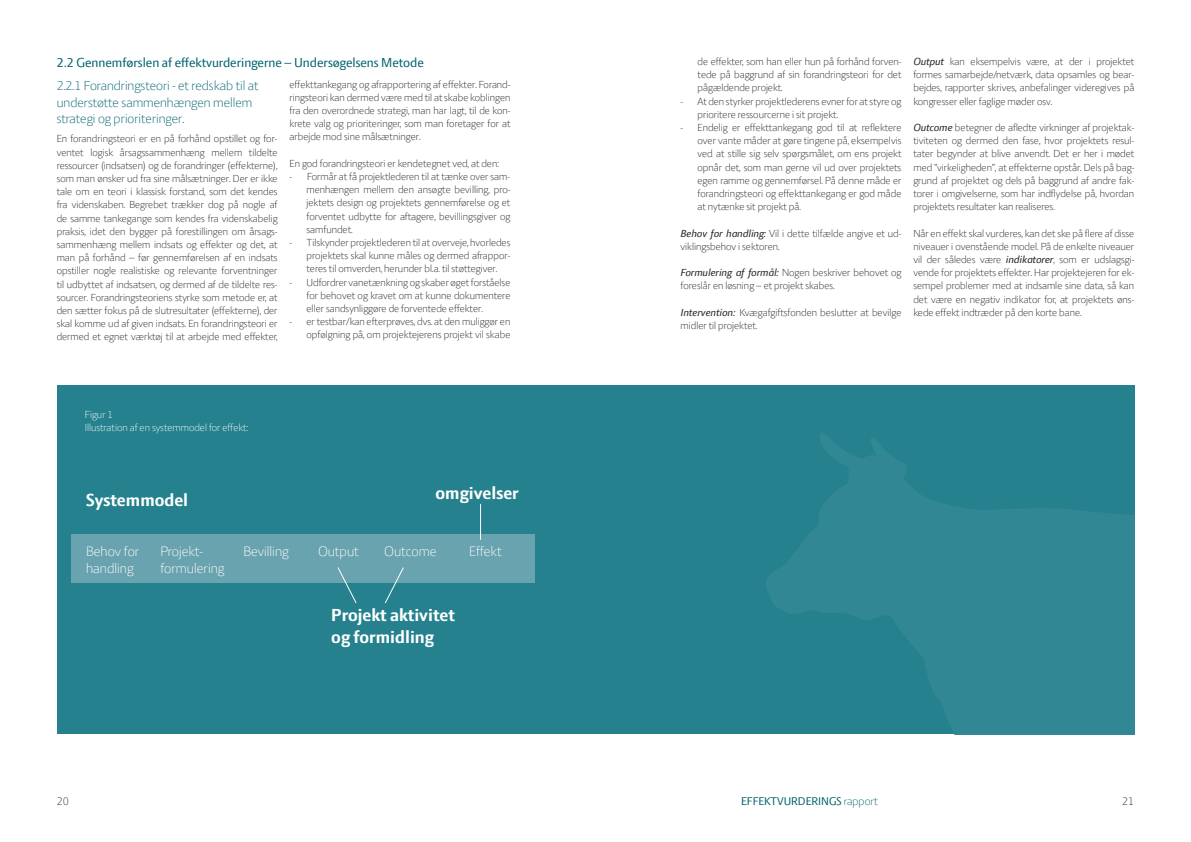
<style>
.page{position:relative;width:1191px;height:842px;background:#fff}
.page>*{position:absolute;margin:0;border:0;box-sizing:border-box;transform-origin:0 0}
.t1{font:700 18.8px/22.5px "LF Press Sans";color:#fff}
.t2{font:300 14.7px/17.7px "LF Press Sans";color:#fff}
.t3{font:300 14px/16.8px "LF Press Sans";color:#006370}
.t4{font:14px "LF Press Sans";color:#006370}
.t5{font:12px "LF Press Sans";color:#006370}
.t6{font:300 12px "LF Press Sans";color:#231f20}
.t7{font:300 11px/13.2px "LF Press Sans";color:#231f20;text-align:justify}
.t8{font:300 11px/13.2px "LF Press Sans";color:#fff}
.s1{font-weight:400;font-style:italic}
.s2{font-weight:300}
</style>
<div class="page">
<div style="left:57px;top:386px;width:1077px;height:348px;background:#24818d"></div>
<svg style="left:766px;top:433px;width:368px;height:301px;fill:#328794"></svg>
<div style="left:71px;top:534px;width:464px;height:49px;background:#69a3af"></div>
<svg style="left:337px;top:567px;width:20px;height:36px"></svg>
<svg style="left:385px;top:567px;width:19px;height:36px"></svg>
<hr style="left:480px;top:504px;width:1px;height:36px;background:#fff">
<p class="t4" style="left:57px;top:55px;width:368px">2.2 Gennemførslen af effektvurderingerne – U ndersøgelsens Metode</p>
<p class="t3" style="left:57px;top:77px;width:203px">2.2.1 Forandringsteori - et redskab til at understøtte sammenhængen mellem strategi og prioriteringer.</p>
<p class="t7" style="left:57px;top:132px;width:222px">En forandringsteori er en på forhånd opstillet og for&shy;ventet logisk årsagssammenhæng mellem tildelte ressourcer (indsatsen) og de forandringer (effekterne), som man ønsker ud fra sine målsætninger. Der er ikke tale om en teori i klassisk forstand, som det kendes fra videnskaben. Begrebet trækker dog på nogle af de samme tankegange som kendes fra videnskabelig praksis, idet den bygger på forestillingen om årsags&shy;sammenhæng mellem indsats og effekter og det, at man på forhånd – før gennemførelsen af en indsats opstiller nogle realistiske og relevante forventninger til udbyttet af indsatsen, og dermed af de tildelte res&shy;sourcer. Forandringsteoriens styrke som metode er, at den sætter fokus på de slutresultater (effekterne), der skal komme ud af given indsats. En forandringsteori er dermed et egnet værktøj til at arbejde med effekter,</p>
<p class="t7" style="left:289px;top:77px;width:222px">effekttankegang og afrapportering af effekter. Forand&shy;ringsteori kan dermed være med til at skabe koblingen fra den overordnede strategi, man har lagt, til de kon&shy;krete valg og prioriteringer, som man foretager for at arbejde mod sine målsætninger.</p>
<p class="t7" style="left:289px;top:156px;width:211px">En god forandringsteori er kendetegnet ved, at den:</p>
<p class="t7" style="left:306px;top:170px;width:205px;text-indent:-17px">- Formår at få projektlederen til at tænke over sam&shy;menhængen mellem den ansøgte bevilling, pro&shy;jektets design og projektets gennemførelse og et forventet udbytte for aftagere, bevillingsgiver og samfundet.</p>
<p class="t7" style="left:306px;top:236px;width:205px;text-indent:-17px">- Tilskynder projektlederen til at overveje, hvorledes projektets skal kunne måles og dermed afrappor&shy;teres til omverden, herunder bl.a. til støttegiver.</p>
<p class="t7" style="left:306px;top:275px;width:205px;text-indent:-17px">- Udfordrer vanetænkning og skaber øget forståelse for behovet og kravet om at kunne dokumentere eller sandsynliggøre de forventede effekter.</p>
<p class="t7" style="left:289px;top:315px;width:222px;text-align:right">- er testbar/kan efterprøves, dvs. at den muliggør en opfølgning på, om projektejerens projekt vil skabe</p>
<p class="t8" style="left:85px;top:407px;width:165px">Figur 1<br>Illustration af en systemmodel for effekt:</p>
<h1 class="t1" style="left:86px;top:488px;width:104px">Systemmodel</h1>
<h1 class="t1" style="left:435px;top:481px;width:85px">omgivelser</h1>
<h2 class="t2" style="left:86px;top:542px;width:55px">Behov for handling</h2>
<h2 class="t2" style="left:160px;top:542px;width:66px">Projekt&shy;formulering</h2>
<h2 class="t2" style="left:243px;top:542px;width:47px">Bevilling</h2>
<h2 class="t2" style="left:318px;top:542px;width:42px">Output</h2>
<h2 class="t2" style="left:384px;top:542px;width:54px">Outcome</h2>
<h2 class="t2" style="left:469px;top:542px;width:34px">Effekt</h2>
<h1 class="t1" style="left:331px;top:603px;width:125px">Projekt aktivitet og formidling</h1>
<p class="t7" style="left:697px;top:55px;width:205px">de effekter, som han eller hun på forhånd forven&shy;tede på baggrund af sin forandringsteori for det pågældende projekt.</p>
<p class="t7" style="left:697px;top:94px;width:205px;text-indent:-17px">- At den styrker projektlederens evner for at styre og prioritere ressourcerne i sit projekt.</p>
<p class="t7" style="left:697px;top:121px;width:205px;text-indent:-17px">- Endelig er effekttankegang god til at reflektere over vante måder at gøre tingene på, eksempelvis ved at stille sig selv spørgsmålet, om ens projekt opnår det, som man gerne vil ud over projektets egen ramme og gennemførsel. På denne måde er forandringsteori og effekttankegang er god måde at nytænke sit projekt på.</p>
<p class="t7" style="left:680px;top:226px;width:222px"><span class="s1">Behov for handling:</span> Vil i dette tilfælde angive et ud&shy;viklingsbehov i sektoren.</p>
<p class="t7" style="left:680px;top:266px;width:222px"><span class="s1">Formulering af formål:</span> Nogen beskriver behovet og foreslår en løsning – et projekt skabes.</p>
<p class="t7" style="left:680px;top:305px;width:222px"><span class="s1">Intervention:</span> Kvægafgiftsfonden beslutter at bevilge midler til projektet.</p>
<p class="t7" style="left:913px;top:55px;width:222px"><span class="s1">Output</span> kan eksempelvis være, at der i projektet formes samarbejde/netværk, data opsamles og bear&shy;bejdes, rapporter skrives, anbefalinger videregives på kongresser eller faglige møder osv.</p>
<p class="t7" style="left:913px;top:121px;width:222px"><span class="s1">Outcome</span> betegner de afledte virkninger af projektak&shy;tiviteten og dermed den fase, hvor projektets resul&shy;tater begynder at blive anvendt. Det er her i mødet med ”virkeligheden”, at effekterne opstår. Dels på bag&shy;grund af projektet og dels på baggrund af andre fak&shy;torer i omgivelserne, som har indflydelse på, hvordan projektets resultater kan realiseres.</p>
<p class="t7" style="left:913px;top:226px;width:222px">Når en effekt skal vurderes, kan det ske på flere af disse niveauer i ovenstående model. På de enkelte niveauer vil der således være <span class="s1">indikatorer</span>, som er udslagsgi&shy;vende for projektets effekter. Har projektejeren for ek&shy;sempel problemer med at indsamle sine data, så kan det være en negativ indikator for, at projektets øns&shy;kede effekt indtræder på den korte bane.</p>
<p class="t6" style="left:57px;top:794px;width:13px">20</p>
<p class="t5" style="left:741px;top:794px;width:138px">Effektvurderings <span class="s2">rapport</span></p>
<p class="t6" style="left:1122px;top:794px;width:13px">21</p>
</div>
